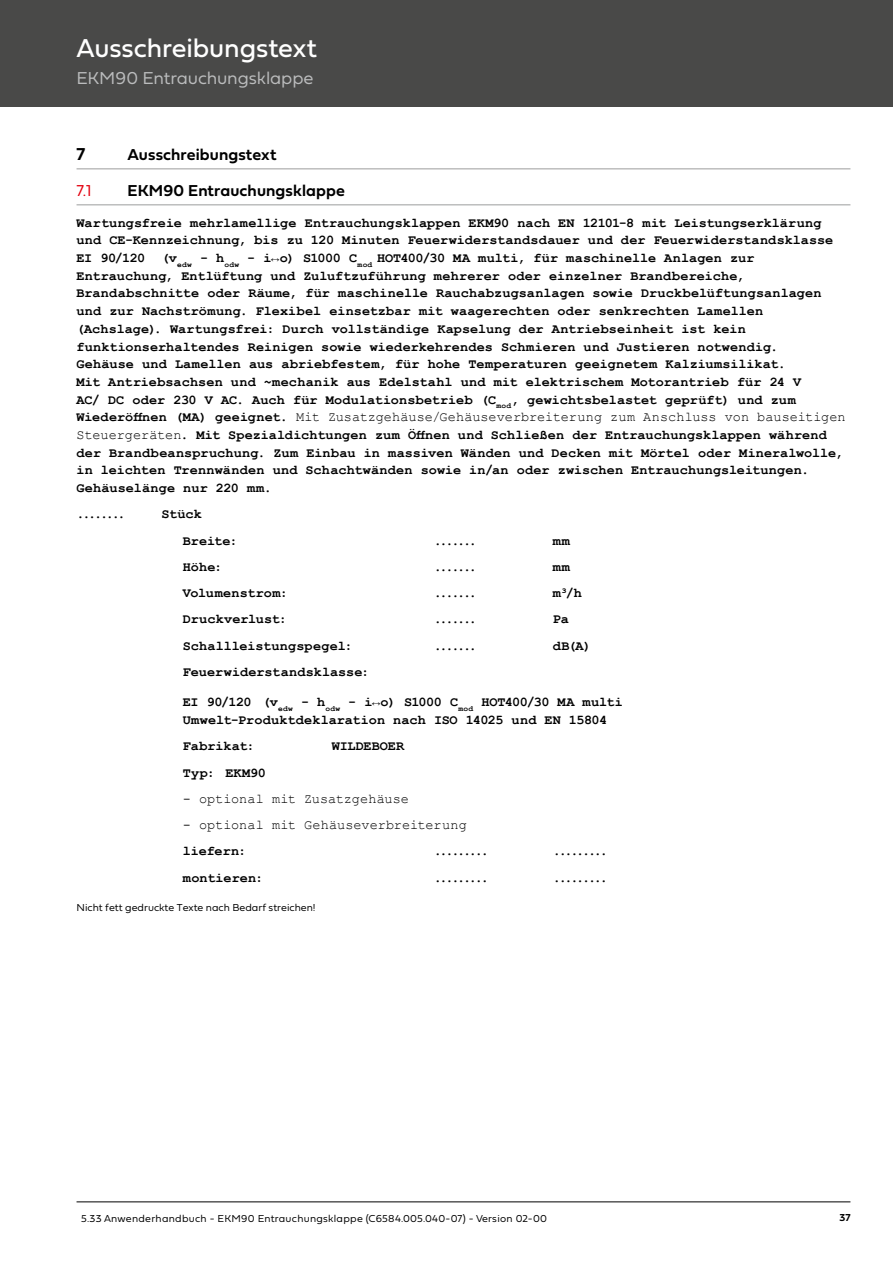
<style>
.page{position:relative;width:893px;height:1263px;background:#fff}
.page>*{position:absolute;margin:0;border:0;box-sizing:border-box;transform-origin:0 0}
.t1{font:27px "Fieldwork Geo";letter-spacing:-.005em;color:#fff}
.t2{font:300 18px "Fieldwork Geo";letter-spacing:-.005em;color:#bbbcbd}
.t3{font:600 18px "Fieldwork Geo";color:#000}
.t4{font:600 16.5px "Fieldwork Geo";letter-spacing:.005em;color:#000}
.t5{font:300 16.5px "Fieldwork Geo";color:#e3000f}
.t6{font:700 13.5px/17.7px "Courier New";letter-spacing:.005em;color:#000}
.t7{font:13.5px "Courier New";letter-spacing:.005em;color:#000}
.t8{font:300 10.5px "Fieldwork Geo";letter-spacing:.025em;color:#000}
.t9{font:300 10.5px "Fieldwork Geo";color:#000}
.t10{font:600 10.5px "Fieldwork Geo";color:#000}
.s1{font-weight:400}
</style>
<div class="page">
<div style="left:0;top:0;width:893px;height:106px;background:#494948"></div>
<hr style="left:77px;top:1201px;width:773px;height:1px;background:#000">
<hr style="left:77px;top:169px;width:773px;height:1px;background:#9c9d9d">
<hr style="left:77px;top:205px;width:773px;height:1px;background:#9c9d9d">
<h1 class="t1" style="left:77px;top:27px;width:242px">Ausschreibungstext</h1>
<h2 class="t2" style="left:77px;top:64px;width:239px">EKM90 Entrauchungsklappe</h2>
<h2 class="t3" style="left:77px;top:140px;width:10px">7</h2>
<p class="t4" style="left:128px;top:142px;width:151px">Ausschreibungstext</p>
<p class="t5" style="left:77px;top:178px;width:17px">7.1</p>
<p class="t4" style="left:128px;top:178px;width:219px">EKM90 Entrauchungsklappe</p>
<p class="t6" style="left:77px;top:213px;width:771px">Wartungsfreie mehrlamellige Entrauchungsklappen EKM90 nach EN 12101-8 mit Leistungserklärung und CE-Kennzeichnung, bis zu 120 Minuten Feuerwiderstandsdauer und der Feuerwiderstandsklasse EI 90/120 (v<sub>edw</sub> - h<sub>odw</sub> - i↔o) S1000 C<sub>mod</sub> HOT400/30 MA multi, für maschinelle Anlagen zur Entrauchung, Entlüftung und Zuluftzuführung mehrerer oder einzelner Brandbereiche, Brandabschnitte oder Räume, für maschinelle Rauchabzugsanlagen sowie Druckbelüftungsanlagen und zur Nachströmung. Flexibel einsetzbar mit waagerechten oder senkrechten Lamellen (Achslage). Wartungsfrei: Durch vollständige Kapselung der Antriebseinheit ist kein funktionserhaltendes Reinigen sowie wiederkehrendes Schmieren und Justieren notwendig.<br>Gehäuse und Lamellen aus abriebfestem, für hohe Temperaturen geeignetem Kalziumsilikat.<br>Mit Antriebsachsen und ~mechanik aus Edelstahl und mit elektrischem Motorantrieb für 24 V<br>AC/ DC oder 230 V AC. Auch für Modulationsbetrieb (C<sub>mod</sub>, gewichtsbelastet geprüft) und zum Wiederöffnen (MA) geeignet. <span class="s1">Mit Zusatzgehäuse/Gehäuseverbreiterung zum Anschluss von bauseitigen Steuergeräten</span>. Mit Spezialdichtungen zum Öffnen und Schließen der Entrauchungsklappen während der Brandbeanspruchung. Zum Einbau in massiven Wänden und Decken mit Mörtel oder Mineralwolle, in leichten Trennwänden und Schachtwänden sowie in/an oder zwischen Entrauchungsleitungen.<br>Gehäuselänge nur 220 mm.</p>
<p class="t6" style="left:77px;top:505px;width:51px">........</p>
<p class="t6" style="left:183px;top:501px;width:56px;line-height:26.2px;text-indent:-21px">Stück<br>Breite:</p>
<p class="t6" style="left:434px;top:531px;width:45px">.......</p>
<p class="t6" style="left:553px;top:531px;width:19px">mm</p>
<p class="t6" style="left:183px;top:557px;width:41px">Höhe:</p>
<p class="t6" style="left:434px;top:557px;width:45px">.......</p>
<p class="t6" style="left:553px;top:557px;width:19px">mm</p>
<p class="t6" style="left:183px;top:584px;width:107px">Volumenstrom:</p>
<p class="t6" style="left:434px;top:584px;width:45px">.......</p>
<p class="t6" style="left:553px;top:584px;width:31px">m³/h</p>
<p class="t6" style="left:183px;top:610px;width:106px">Druckverlust:</p>
<p class="t6" style="left:434px;top:610px;width:45px">.......</p>
<p class="t6" style="left:553px;top:610px;width:17px">Pa</p>
<p class="t6" style="left:183px;top:636px;width:171px">Schallleistungspegel:</p>
<p class="t6" style="left:434px;top:636px;width:45px">.......</p>
<p class="t6" style="left:553px;top:636px;width:40px">dB(A)</p>
<p class="t6" style="left:183px;top:662px;width:188px">Feuerwiderstandsklasse:</p>
<p class="t6" style="left:183px;top:693px;width:442px">EI 90/120 (v<sub>edw</sub> - h<sub>odw</sub> - i↔o) S1000 C<sub>mod</sub> HOT400/30 MA multi<br>Umwelt-Produktdeklaration nach ISO 14025 und EN 15804</p>
<p class="t6" style="left:183px;top:737px;width:73px">Fabrikat:</p>
<p class="t6" style="left:332px;top:737px;width:74px">WILDEBOER</p>
<p class="t6" style="left:183px;top:763px;width:85px">Typ: EKM90</p>
<p class="t7" style="left:183px;top:790px;width:228px">- optional mit Zusatzgehäuse</p>
<p class="t7" style="left:183px;top:817px;width:286px">- optional mit Gehäuseverbreiterung</p>
<p class="t6" style="left:183px;top:842px;width:65px">liefern:</p>
<p class="t6" style="left:434px;top:842px;width:57px">.........</p>
<p class="t6" style="left:553px;top:842px;width:57px">.........</p>
<p class="t6" style="left:183px;top:868px;width:82px">montieren:</p>
<p class="t6" style="left:434px;top:868px;width:57px">.........</p>
<p class="t6" style="left:553px;top:868px;width:57px">.........</p>
<p class="t9" style="left:77px;top:899px;width:241px">Nicht fett gedruckte Texte nach Bedarf streichen!</p>
<p class="t8" style="left:81px;top:1210px;width:467px">5.33 Anwenderhandbuch - EKM90 Entrauchungsklappe (C6584.005.040-07) - Version 02-00</p>
<p class="t10" style="left:839px;top:1209px;width:13px">37</p>
</div>
